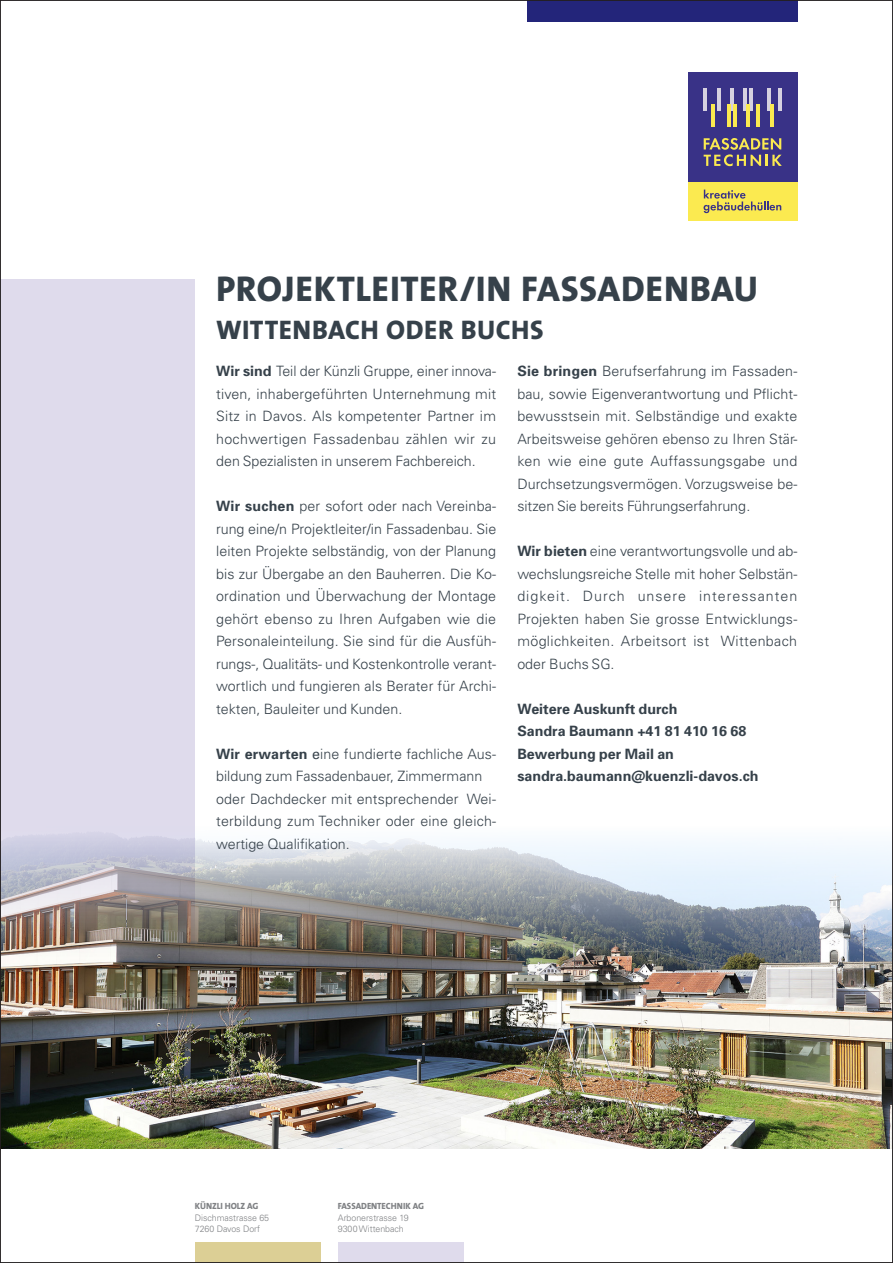
<style>
.page{position:relative;width:893px;height:1263px;background:#fff}
.page>*{position:absolute;margin:0;border:0;box-sizing:border-box;transform-origin:0 0}
.Head1{font:36px "The Mix Extra Bold Caps";letter-spacing:.015em;color:#36414a}
.Head1-2{font:27px "The Mix Extra Bold Caps";letter-spacing:.02em;color:#36414a}
.Fliess1{font:300 14.25px/22.5px "Univers LT Pro 45";color:#36414a;text-align:justify}
.Fliess1-2{font:700 14.25px "Univers";color:#36414a}
.t1{font:300 9px/11.2px "Univers LT Pro 45";letter-spacing:-.005em;color:#808285}
.t2{font:9px "The Mix Extra Bold Caps";letter-spacing:-.005em;color:#808285}
.s1{font-family:"Univers";font-weight:700}
.s2{font-family:"Univers LT Pro 55 Roman";font-weight:400}
</style>
<div class="page">
<div style="left:0;top:279px;width:195px;height:869px;background:#dfdbec"></div>
<div style="left:527px;top:0;width:270px;height:21px;background:#23257a"></div>
<div style="left:195px;top:1242px;width:125px;height:21px;background:#dccf95"></div>
<div style="left:338px;top:1242px;width:125px;height:21px;background:#dfdbec"></div>
<div style="left:688px;top:182px;width:109px;height:39px;background:#fbea50"></div>
<div style="left:688px;top:72px;width:109px;height:110px;background:#393287"></div>
<hr style="left:750px;top:88px;width:3px;height:22px;background:#d6d1e0">
<hr style="left:744px;top:88px;width:3px;height:22px;background:#d6d1e0">
<hr style="left:767px;top:88px;width:3px;height:22px;background:#d6d1e0">
<hr style="left:778px;top:88px;width:3px;height:22px;background:#d6d1e0">
<hr style="left:718px;top:88px;width:3px;height:22px;background:#d6d1e0">
<hr style="left:704px;top:88px;width:3px;height:22px;background:#d6d1e0">
<hr style="left:730px;top:88px;width:3px;height:22px;background:#d6d1e0">
<hr style="left:747px;top:105px;width:3px;height:22px;background:#fbea50">
<hr style="left:711px;top:105px;width:3px;height:22px;background:#fbea50">
<hr style="left:727px;top:105px;width:3px;height:22px;background:#fbea50">
<hr style="left:757px;top:105px;width:3px;height:22px;background:#fbea50">
<hr style="left:770px;top:105px;width:3px;height:22px;background:#fbea50">
<hr style="left:733px;top:105px;width:3px;height:22px;background:#fbea50">
<svg style="left:704px;top:138px;width:78px;height:28px"></svg>
<svg style="left:703px;top:190px;width:78px;height:23px"></svg>
<img style="left:2px;top:835px;width:889px;height:313px">
<p class="Head1" style="left:216px;top:259px;width:543px">PROJEKTLEITER/IN FASSADENBAU</p>
<p class="Head1-2" style="left:216px;top:307px;width:329px">WITTENBACH ODER BUCHS</p>
<p class="Fliess1" style="left:216px;top:360px;width:282px"><span class="s1">Wir sind</span> Teil der Künzli Gruppe, einer innova&shy;tiven, inhabergeführten Unternehmung mit Sitz in Davos. Als kompetenter Partner im hochwertigen Fassadenbau zählen wir zu den Spezialisten in unserem Fachbereich.</p>
<p class="Fliess1" style="left:216px;top:495px;width:282px"><span class="s1">Wir suchen</span> per sofort oder nach Vereinba&shy;rung eine/n Projektleiter/in Fassadenbau. Sie leiten Projekte selbständig, von der Planung bis zur Übergabe an den Bauherren. Die Ko&shy;ordination und Überwachung der Montage gehört ebenso zu Ihren Aufgaben wie die Personaleinteilung. Sie sind für die Ausfüh&shy;rungs-, Qualitäts- und Kostenkontrolle verant&shy;wortlich und fungieren als Berater für Archi&shy;tekten, Bauleiter und Kunden.</p>
<p class="Fliess1" style="left:216px;top:742px;width:281px"><span class="s1">Wir erwarten</span> <span class="s2">e</span>ine fundierte fachliche Aus&shy;bildung zum Fassadenbauer, Zimmermann</p>
<p class="Fliess1" style="left:216px;top:787px;width:281px">oder Dachdecker mit entsprechender Wei&shy;terbildung zum Techniker oder eine gleich&shy;wertige Qualifikation.</p>
<p class="Fliess1" style="left:517px;top:360px;width:281px"><span class="s1">Sie bringen</span> Berufserfahrung im Fassaden&shy;bau, sowie Eigenverantwortung und Pflicht&shy;bewusstsein mit. Selbständige und exakte Arbeitsweise gehören ebenso zu Ihren Stär&shy;ken wie eine gute Auffassungsgabe und Durchsetzungsvermögen. Vorzugsweise be&shy;sitzen Sie bereits Führungserfahrung.</p>
<p class="Fliess1" style="left:517px;top:540px;width:281px"><span class="s1">Wir bieten</span> eine verantwortungsvolle und ab&shy;wechslungsreiche Stelle mit hoher Selbstän&shy;digkeit. Durch unsere interessanten Projekten haben Sie grosse Entwicklungs&shy;möglichkeiten. Arbeitsort ist Wittenbach oder Buchs SG.</p>
<p class="Fliess1-2" style="left:517px;top:700px;width:162px">Weitere Auskunft durch</p>
<p class="Fliess1-2" style="left:517px;top:723px;width:230px">Sandra Baumann +41 81 410 16 68</p>
<p class="Fliess1-2" style="left:517px;top:745px;width:158px">Bewerbung per Mail an</p>
<p class="Fliess1-2" style="left:517px;top:768px;width:243px">sandra.baumann@kuenzli-davos.ch</p>
<p class="t2" style="left:195px;top:1198px;width:65px">KÜNZLI HOLZ AG</p>
<p class="t1" style="left:195px;top:1211px;width:76px">Dischmastrasse 65<br>7260 Davos Dorf</p>
<p class="t2" style="left:338px;top:1198px;width:88px">FASSADENTECHNIK AG</p>
<p class="t1" style="left:338px;top:1211px;width:72px">Arbonerstrasse 19<br>9300 Wittenbach</p>
</div>
